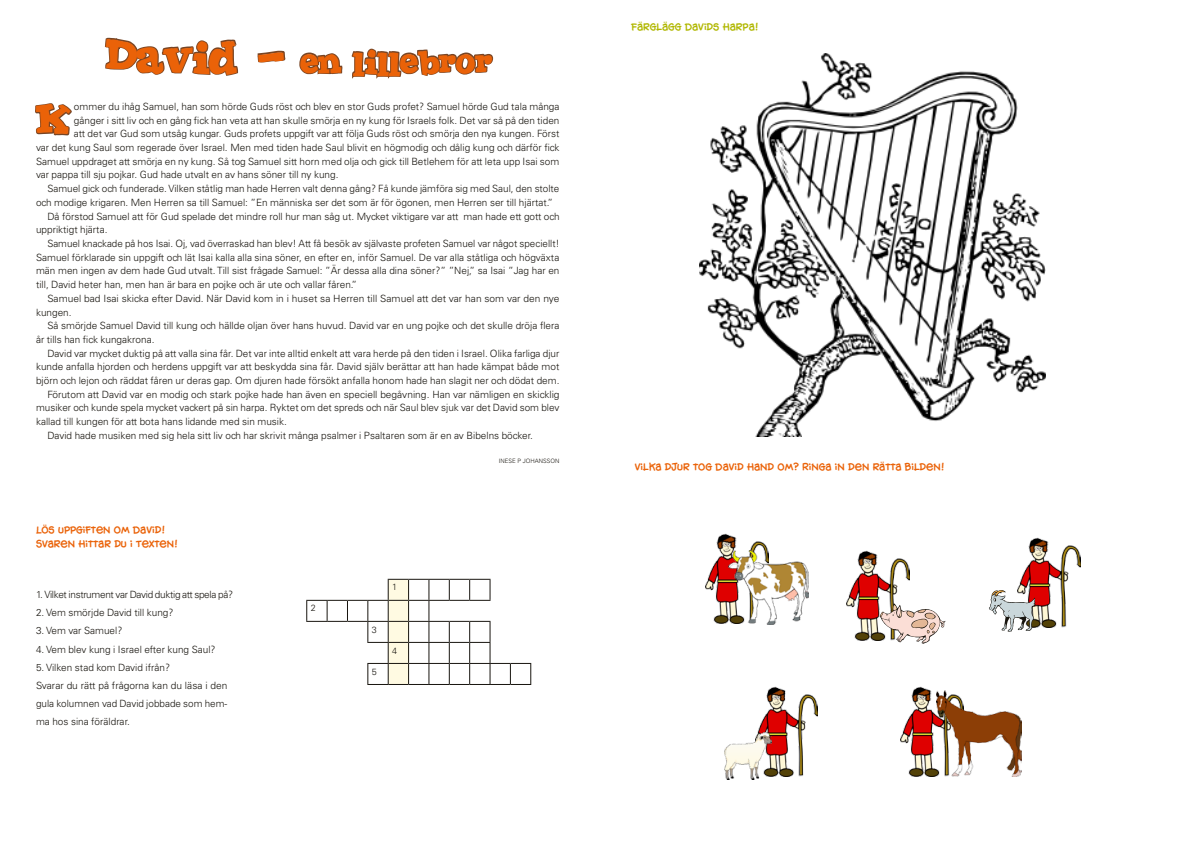
<style>
.page{position:relative;width:1191px;height:842px;background:#fff}
.page>*{position:absolute;margin:0;border:0;box-sizing:border-box;transform-origin:0 0}
.t1{font:45.9px "Jointby Pizza Dude";color:#ea6208}
.t2{font:36px "Jointby Pizza Dude";color:#ea6208}
.t3{font:300 10px/18px "Univers";color:#18150f}
.t4{font:10px/13.7px "Hog Bold HMK";color:#ea6208}
.t5{font:300 10px "Univers";letter-spacing:-.03em;color:#18150f}
.t6{font:10px "Hog Bold HMK";color:#b0b700}
.t7{font:300 9px "Univers";color:#18150f}
.t8{font:300 6px "Univers";color:#18150f}
.s1{font-size:48px}
</style>
<div class="page">
<svg style="left:104px;top:37px;width:135px;height:39px"></svg>
<svg style="left:257px;top:50px;width:29px;height:13px"></svg>
<svg style="left:299px;top:52px;width:44px;height:23px"></svg>
<svg style="left:351px;top:48px;width:143px;height:31px"></svg>
<svg style="left:35px;top:103px;width:37px;height:33px"></svg>
<svg style="left:306px;top:579px;width:225px;height:106px"></svg>
<img style="left:699px;top:54px;width:346px;height:383px">
<img style="left:757px;top:686px;width:61px;height:91px">
<img style="left:724px;top:732px;width:47px;height:47px">
<img style="left:1018px;top:537px;width:62px;height:90px">
<svg style="left:989px;top:590px;width:46px;height:42px"></svg>
<img style="left:706px;top:533px;width:62px;height:90px">
<img style="left:729px;top:551px;width:79px;height:74px">
<img style="left:900px;top:686px;width:59px;height:91px">
<img style="left:936px;top:690px;width:85px;height:86px">
<img style="left:847px;top:550px;width:62px;height:90px">
<svg style="left:880px;top:603px;width:65px;height:41px"></svg>
<h2 class="t2" style="left:104px;top:40px;width:388px"><span class="s1">David -</span> en lillebror</h2>
<h1 class="t1" style="left:35px;top:95px;width:36px">K</h1>
<p class="t3" style="left:74px;top:97px;width:487px">ommer du ihåg Samuel, han som hörde Guds röst och blev en stor Guds profet? Samuel hörde Gud tala många</p>
<p class="t3" style="left:74px;top:111px;width:487px">gånger i sitt liv och en gång fick han veta att han skulle smörja en ny kung för Israels folk. Det var så på den tiden</p>
<p class="t3" style="left:74px;top:125px;width:487px">att det var Gud som utsåg kungar. Guds profets uppgift var att följa Guds röst och smörja den nya kungen. Först</p>
<p class="t3" style="left:36px;top:139px;width:525px">var det kung Saul som regerade över Israel. Men med tiden hade Saul blivit en högmodig och dålig kung och därför fick</p>
<p class="t3" style="left:36px;top:152px;width:525px">Samuel uppdraget att smörja en ny kung. Så tog Samuel sitt horn med olja och gick till Betlehem för att leta upp Isai som</p>
<p class="t3" style="left:36px;top:166px;width:304px">var pappa till sju pojkar. Gud hade utvalt en av hans söner till ny kung.</p>
<p class="t3" style="left:47px;top:180px;width:513px">Samuel gick och funderade. Vilken ståtlig man hade Herren valt denna gång? Få kunde jämföra sig med Saul, den stolte</p>
<p class="t3" style="left:36px;top:193px;width:518px">och modige krigaren. Men Herren sa till Samuel: ”En människa ser det som är för ögonen, men Herren ser till hjärtat.”</p>
<p class="t3" style="left:47px;top:207px;width:514px">Då förstod Samuel att för Gud spelade det mindre roll hur man såg ut. Mycket viktigare var att man hade ett gott och</p>
<p class="t3" style="left:36px;top:221px;width:73px">uppriktigt hjärta.</p>
<p class="t3" style="left:47px;top:234px;width:513px">Samuel knackade på hos Isai. Oj, vad överraskad han blev! Att få besök av självaste profeten Samuel var något speciellt!</p>
<p class="t3" style="left:36px;top:248px;width:525px">Samuel förklarade sin uppgift och lät Isai kalla alla sina söner, en efter en, inför Samuel. De var alla ståtliga och högväxta</p>
<p class="t3" style="left:36px;top:262px;width:525px">män men ingen av dem hade Gud utvalt. Till sist frågade Samuel: ”Är dessa alla dina söner?” ”Nej,” sa Isai ”Jag har en</p>
<p class="t3" style="left:36px;top:276px;width:322px">till, David heter han, men han är bara en pojke och är ute och vallar fåren.”</p>
<p class="t3" style="left:47px;top:289px;width:513px">Samuel bad Isai skicka efter David. När David kom in i huset sa Herren till Samuel att det var han som var den nye</p>
<p class="t3" style="left:36px;top:303px;width:37px">kungen.</p>
<p class="t3" style="left:47px;top:317px;width:514px">Så smörjde Samuel David till kung och hällde oljan över hans huvud. David var en ung pojke och det skulle dröja flera</p>
<p class="t3" style="left:36px;top:330px;width:120px">år tills han fick kungakrona.</p>
<p class="t3" style="left:47px;top:344px;width:513px">David var mycket duktig på att valla sina får. Det var inte alltid enkelt att vara herde på den tiden i Israel. Olika farliga djur</p>
<p class="t3" style="left:36px;top:358px;width:525px">kunde anfalla hjorden och herdens uppgift var att beskydda sina får. David själv berättar att han hade kämpat både mot</p>
<p class="t3" style="left:36px;top:371px;width:525px">björn och lejon och räddat fåren ur deras gap. Om djuren hade försökt anfalla honom hade han slagit ner och dödat dem.</p>
<p class="t3" style="left:47px;top:385px;width:514px">Förutom att David var en modig och stark pojke hade han även en speciell begåvning. Han var nämligen en skicklig</p>
<p class="t3" style="left:36px;top:399px;width:525px">musiker och kunde spela mycket vackert på sin harpa. Ryktet om det spreds och när Saul blev sjuk var det David som blev</p>
<p class="t3" style="left:36px;top:413px;width:252px">kallad till kungen för att bota hans lidande med sin musik.</p>
<p class="t3" style="left:47px;top:426px;width:487px">David hade musiken med sig hela sitt liv och har skrivit många psalmer i Psaltaren som är en av Bibelns böcker.</p>
<p class="t8" style="left:499px;top:457px;width:62px">INESE P JOHANSSON</p>
<p class="t4" style="left:36px;top:523px;width:143px">LÖS UPPGIFTEN OM DAVID!<br>SVAREN HITTAR DU I TEXTEN!</p>
<p class="t5" style="left:36px;top:588px;width:198px">1. Vilket instrument var David duktig att spela på?</p>
<p class="t3" style="left:36px;top:603px;width:139px">2. Vem smörjde David till kung?</p>
<p class="t3" style="left:36px;top:621px;width:88px">3. Vem var Samuel?</p>
<p class="t3" style="left:36px;top:640px;width:181px">4. Vem blev kung i Israel efter kung Saul?</p>
<p class="t3" style="left:36px;top:658px;width:193px">5. Vilken stad kom David ifrån?<br>Svarar du rätt på frågorna kan du läsa i den gula kolumnen vad David jobbade som hem&shy;ma hos sina föräldrar.</p>
<p class="t7" style="left:311px;top:603px;width:7px">2</p>
<p class="t7" style="left:372px;top:624px;width:7px">3</p>
<p class="t7" style="left:372px;top:666px;width:7px">5</p>
<p class="t7" style="left:392px;top:582px;width:7px">1</p>
<p class="t7" style="left:392px;top:645px;width:7px">4</p>
<p class="t6" style="left:631px;top:21px;width:128px">FÄRGLÄGG DAVIDS HARPA!</p>
<p class="t4" style="left:635px;top:460px;width:310px">VILKA DJUR TOG DAVID HAND OM? RINGA IN DEN RÄTTA BILDEN!</p>
</div>
